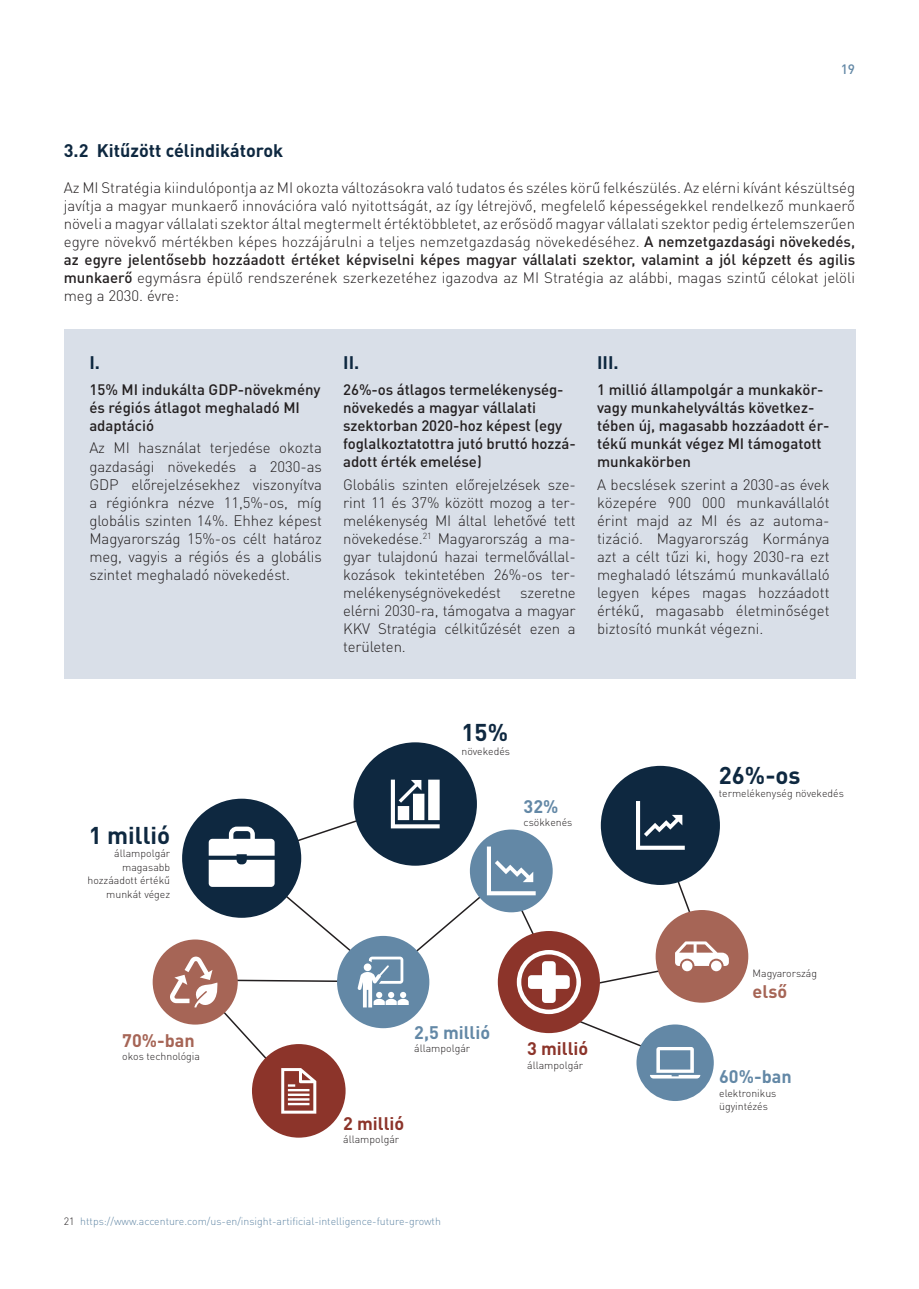
<style>
.page{position:relative;width:919px;height:1289px;background:#fff}
.page>*{position:absolute;margin:0;border:0;box-sizing:border-box;transform-origin:0 0}
.t1{font:700 24px "DIN Pro";color:#0e2840}
.alcim{font:700 18px "DIN Pro";color:#0e2840}
.t2{font:700 18px "DIN Pro";color:#6388a6}
.t3{font:700 18px "DIN Pro";color:#8c342a}
.t4{font:700 18px "DIN Pro";color:#a66556}
.kenyer{font:300 15px/18px "DIN Pro";letter-spacing:-.005em;color:#231f20;text-align:justify}
.t5{font:500 15px/18px "DIN Pro";color:#231f20}
.t6{font:500 13.5px "DIN Pro";color:#6388a6}
.t7{font:300 10.5px/13.5px "DIN Pro";color:#231f20;text-align:right}
.t8{font:300 10.5px "DIN Pro";color:#6388a6}
.s1{font-weight:500}
.s2{color:#231f20}
</style>
<div class="page">
<div style="left:64px;top:329px;width:791px;height:350px;background:#d9dfe8"></div>
<div style="left:353px;top:742px;width:124px;height:123px;background:#0e2840;border-radius:50%"></div>
<div style="left:600px;top:765px;width:120px;height:120px;background:#0e2840;border-radius:50%"></div>
<div style="left:252px;top:1044px;width:93px;height:93px;background:#8c342a;border-radius:50%"></div>
<div style="left:153px;top:939px;width:85px;height:85px;background:#a66556;border-radius:50%"></div>
<div style="left:655px;top:910px;width:93px;height:92px;background:#a66556;border-radius:50%"></div>
<svg style="left:170px;top:779px;width:558px;height:334px"></svg>
<p class="alcim" style="left:64px;top:138px;width:221px">3.2 Kitűzött célindikátorok</p>
<p class="t6" style="left:840px;top:60px;width:16px">19</p>
<p class="kenyer" style="left:64px;top:178px;width:792px">Az MI Stratégia kiindulópontja az MI okozta változásokra való tudatos és széles körű felkészülés. Az elérni kívánt készültség javítja a magyar munkaerő innovációra való nyitottságát, az így létrejövő, megfelelő képességekkel rendelkező munkaerő növeli a magyar vállalati szektor által megtermelt értéktöbbletet, az erősödő magyar vállalati szektor pedig értelemszerűen egyre növekvő mértékben képes hozzájárulni a teljes nemzetgazdaság növekedéséhez. <span class="s1">A nemzetgazdasági növekedés, az egyre jelentősebb hozzáadott értéket képviselni képes magyar vállalati szektor, valamint a jól képzett és agilis munkaerő</span> egymásra épülő rendszerének szerkezetéhez igazodva az MI Stratégia az alábbi, magas szintű célokat jelöli meg a 2030. évre:</p>
<p class="alcim" style="left:89px;top:350px;width:12px">I.</p>
<p class="t5" style="left:89px;top:380px;width:233px">15% MI indukálta GDP-növekmény és régiós átlagot meghaladó MI adaptáció</p>
<p class="kenyer" style="left:89px;top:438px;width:234px">Az MI használat terjedése okozta gazdasági növekedés a 2030-as GDP előrejelzésekhez viszonyítva a régiónkra nézve 11,5%-os, míg globális szinten 14%. Ehhez képest Magyarország 15%-os célt határoz meg, vagyis a régiós és a globális szintet meghaladó növekedést.</p>
<p class="alcim" style="left:343px;top:350px;width:18px">II.</p>
<p class="t5" style="left:343px;top:380px;width:232px">26%-os átlagos termelékenység&shy;növekedés a magyar vállalati szektorban 2020-hoz képest (egy foglalkoztatottra jutó bruttó hozzá&shy;adott érték emelése)</p>
<p class="kenyer" style="left:343px;top:474px;width:234px;text-align:left">Globális szinten előrejelzések sze&shy;rint 11 és 37% között mozog a ter&shy;melékenység MI által lehetővé tett növekedése.<sup>21</sup> Magyarország a ma&shy;gyar tulajdonú hazai termelővállal&shy;kozások tekintetében 26%-os ter&shy;melékenységnövekedést</p>
<p class="kenyer" style="left:343px;top:582px;width:234px;text-indent:177px">szeretne elérni 2030-ra, támogatva a magyar KKV Stratégia célkitűzését ezen a területen.</p>
<p class="alcim" style="left:597px;top:350px;width:23px">III.</p>
<p class="t5" style="left:597px;top:380px;width:232px">1 millió állampolgár a munkakör&shy;vagy munkahelyváltás következ&shy;tében új, magasabb hozzáadott ér&shy;tékű munkát végez MI támogatott munkakörben</p>
<p class="kenyer" style="left:597px;top:474px;width:234px;text-align:left">A becslések szerint a 2030-as évek közepére 900 000 munkavállalót érint majd az MI és az automa&shy;tizáció. Magyarország Kormánya azt a célt tűzi ki, hogy 2030-ra ezt meghaladó létszámú munkavállaló legyen képes magas hozzáadott értékű, magasabb életminőséget biztosító munkát végezni.</p>
<p class="t1" style="left:89px;top:819px;width:83px">1 millió</p>
<p class="t7" style="left:87px;top:846px;width:84px">állampolgár magasabb hozzáadott értékű munkát végez</p>
<p class="t1" style="left:461px;top:716px;width:48px">15%</p>
<p class="t7" style="left:461px;top:743px;width:50px">növekedés</p>
<p class="t2" style="left:523px;top:794px;width:36px">32%</p>
<p class="t7" style="left:523px;top:815px;width:50px">csökkenés</p>
<p class="t4" style="left:122px;top:1028px;width:74px">70%-ban</p>
<p class="t7" style="left:122px;top:1049px;width:79px">okos technológia</p>
<p class="t2" style="left:414px;top:1019px;width:77px">2,5 millió</p>
<p class="t7" style="left:414px;top:1041px;width:57px">állampolgár</p>
<p class="t3" style="left:343px;top:1111px;width:63px">2 millió</p>
<p class="t7" style="left:343px;top:1132px;width:57px">állampolgár</p>
<p class="t8" style="left:64px;top:1214px;width:378px"><span class="s2">21</span> https://www.accenture.com/us-en/insight-artificial-intelligence-future-growth</p>
<p class="t3" style="left:527px;top:1036px;width:63px">3 millió</p>
<p class="t7" style="left:527px;top:1057px;width:57px">állampolgár</p>
<p class="t1" style="left:718px;top:759px;width:83px">26%-os</p>
<p class="t7" style="left:718px;top:786px;width:126px">termelékenység növekedés</p>
<p class="t7" style="left:752px;top:966px;width:66px">Magyarország</p>
<p class="t4" style="left:752px;top:979px;width:36px">első</p>
<p class="t2" style="left:719px;top:1064px;width:74px">60%-ban</p>
<p class="t7" style="left:719px;top:1085px;width:59px;text-align:left">elektronikus ügyintézés</p>
</div>
